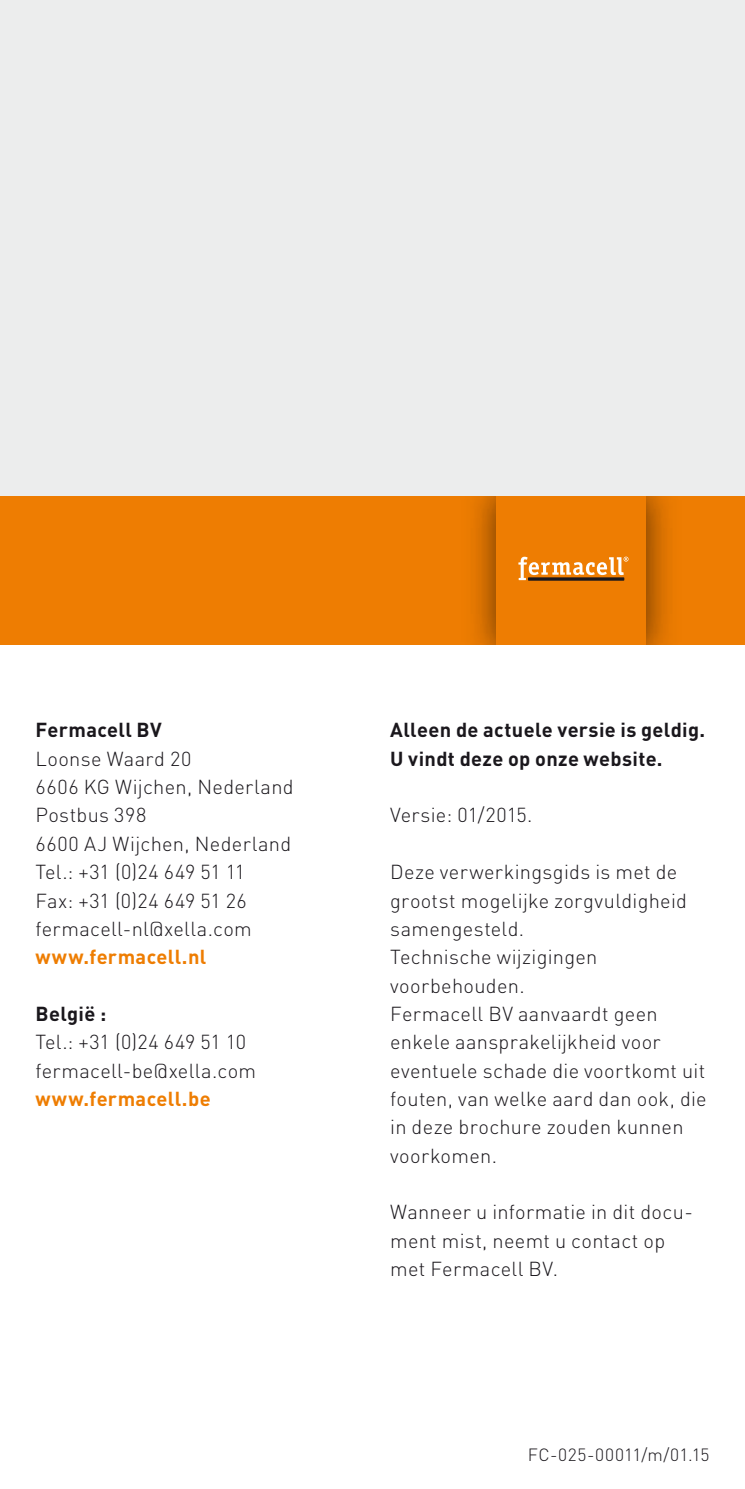
<style>
.page{position:relative;width:745px;height:1489px;background:#fff}
.page>*{position:absolute;margin:0;border:0;box-sizing:border-box;transform-origin:0 0}
.t1{font:300 20px/28.2px "DIN Pro";letter-spacing:.015em;color:#1a171c}
.t2{font:700 20px/28.2px "DIN Pro";letter-spacing:.015em;color:#1a171c}
.t3{font:700 20px "DIN Pro";letter-spacing:.02em;color:#ee7d02}
.t4{font:300 17.5px "DIN Pro";letter-spacing:.03em;color:#1a171c}
</style>
<div class="page">
<div style="left:0;top:0;width:744px;height:546px;background:#eceded"></div>
<div style="left:0;top:496px;width:744px;height:149px;background:#ee7d02"></div>
<svg style="left:518px;top:556px;width:110px;height:24px"></svg>
<p class="t2" style="left:35px;top:713px;width:128px">Fermacell BV</p>
<p class="t1" style="left:35px;top:742px;width:259px">Loonse Waard 20<br>6606 KG Wijchen, Nederland<br>Postbus 398<br>6600 AJ Wijchen, Nederland<br>Tel.: +31 (0)24 649 51 11<br>Fax: +31 (0)24 649 51 26 fermacell-nl@xella.com</p>
<p class="t3" style="left:35px;top:940px;width:172px">www.fermacell.nl</p>
<p class="t2" style="left:35px;top:997px;width:72px">België :</p>
<p class="t1" style="left:35px;top:1026px;width:222px">Tel.: +31 (0)24 649 51 10 fermacell-be@xella.com</p>
<p class="t3" style="left:35px;top:1081px;width:177px">www.fermacell.be</p>
<p class="t2" style="left:390px;top:713px;width:316px">Alleen de actuele versie is geldig.<br>U vindt deze op onze website.</p>
<p class="t1" style="left:390px;top:799px;width:144px">Versie: 01/2015.</p>
<p class="t1" style="left:390px;top:856px;width:318px">Deze verwerkingsgids is met de grootst mogelijke zorgvuldigheid samengesteld.<br>Technische wijzigingen voorbehouden.<br>Fermacell BV aanvaardt geen enkele aansprakelijkheid voor eventuele schade die voortkomt uit fouten, van welke aard dan ook, die in deze brochure zouden kunnen voorkomen.</p>
<p class="t1" style="left:390px;top:1196px;width:304px">Wanneer u informatie in dit docu&shy;ment mist, neemt u contact op met Fermacell BV.</p>
<p class="t4" style="left:527px;top:1441px;width:183px">FC-025-00011/m/01.15</p>
</div>
